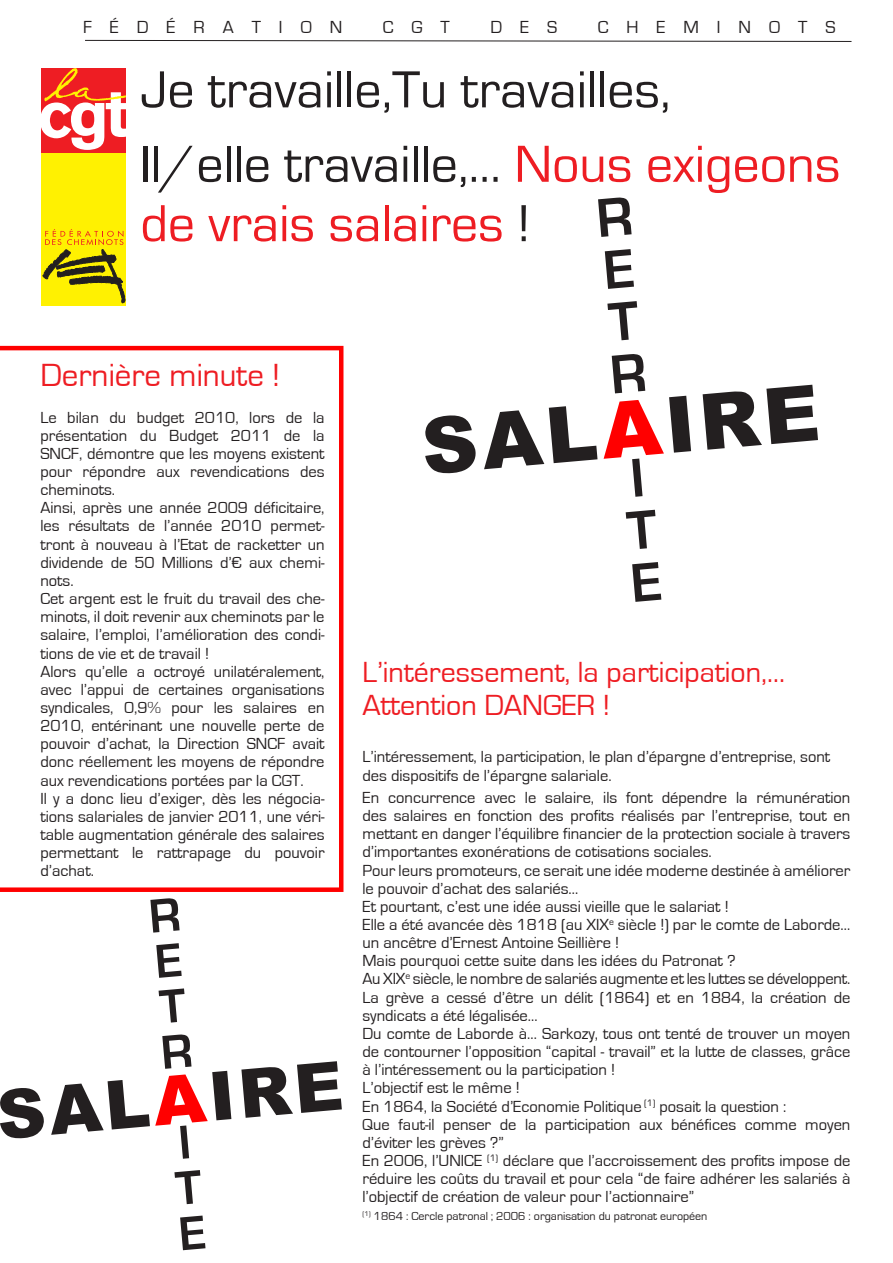
<style>
.page{position:relative;width:893px;height:1263px;background:#fff}
.page>*{position:absolute;margin:0;border:0;box-sizing:border-box;transform-origin:0 0}
.t1{font:54px/59.4px "Eurostile";color:#ee1d23}
.t2{font:54px "Eurostile";color:#231f20}
.t3{font:33px "Eurostile";color:#ee1d23}
.t4{font:30px/33px "Eurostile";color:#ee1d23}
.t5{font:18px "Eurostile";letter-spacing:1em;color:#231f20}
.t6{font:16.5px/18.1px "Eurostile";color:#231f20;text-align:justify}
.t7{font:12px "Eurostile";color:#231f20}
.s1{color:#231f20}
</style>
<div class="page">
<svg style="left:0;top:346px;width:343px;height:546px"></svg>
<div style="left:41px;top:152px;width:85px;height:154px;background:#fff101"></div>
<div style="left:41px;top:68px;width:85px;height:84px;background:#ee1d23"></div>
<svg style="left:41px;top:68px;width:85px;height:82px"></svg>
<svg style="left:42px;top:229px;width:83px;height:74px"></svg>
<svg style="left:85px;top:40px;width:767px;height:2px;background:#908e8f"></svg>
<svg style="left:632px;top:562px;width:29px;height:40px"></svg>
<svg style="left:626px;top:510px;width:29px;height:39px"></svg>
<svg style="left:607px;top:301px;width:30px;height:39px"></svg>
<svg style="left:605px;top:249px;width:29px;height:40px"></svg>
<svg style="left:598px;top:197px;width:34px;height:40px"></svg>
<svg style="left:604px;top:354px;width:214px;height:143px"></svg>
<svg style="left:425px;top:406px;width:172px;height:68px"></svg>
<svg style="left:180px;top:1215px;width:25px;height:35px"></svg>
<svg style="left:174px;top:1170px;width:26px;height:34px"></svg>
<svg style="left:159px;top:988px;width:25px;height:34px"></svg>
<svg style="left:156px;top:943px;width:26px;height:35px"></svg>
<svg style="left:150px;top:898px;width:30px;height:34px"></svg>
<svg style="left:0;top:1034px;width:342px;height:125px"></svg>
<p class="t5" style="left:83px;top:18px;width:261px">FÉDÉRATION</p>
<p class="t5" style="left:383px;top:18px;width:69px">CGT</p>
<p class="t5" style="left:490px;top:18px;width:68px">DES</p>
<p class="t5" style="left:598px;top:18px;width:239px">CHEMINOTS</p>
<p class="t2" style="left:140px;top:61px;width:532px">Je travaille,Tu travailles,</p>
<p class="t1" style="left:140px;top:135px;width:702px"><span class="s1">Il/elle travaille,…</span> Nous exigeons de vrais salaires <span class="s1">!</span></p>
<p class="t3" style="left:40px;top:358px;width:241px">Dernière minute !</p>
<p class="t6" style="left:40px;top:408px;width:286px">Le bilan du budget 2010, lors de la présentation du Budget 2011 de la SNCF, démontre que les moyens existent pour répondre aux revendications des cheminots.</p>
<p class="t6" style="left:40px;top:499px;width:286px">Ainsi, après une année 2009 déficitaire, les résultats de l’année 2010 permet&shy;tront à nouveau à l’Etat de racketter un dividende de 50 Millions d’€ aux chemi&shy;nots.</p>
<p class="t6" style="left:40px;top:590px;width:286px">Cet argent est le fruit du travail des che&shy;minots, il doit revenir aux cheminots par le salaire, l’emploi, l’amélioration des condi&shy;tions de vie et de travail !</p>
<p class="t6" style="left:40px;top:662px;width:286px">Alors qu’elle a octroyé unilatéralement, avec l’appui de certaines organisations syndicales, 0,9% pour les salaires en 2010, entérinant une nouvelle perte de pouvoir d’achat, la Direction SNCF avait donc réellement les moyens de répondre aux revendications portées par la CGT.</p>
<p class="t6" style="left:40px;top:790px;width:286px">Il y a donc lieu d’exiger, dès les négocia&shy;tions salariales de janvier 2011, une véri&shy;table augmentation générale des salaires permettant le rattrapage du pouvoir d’achat.</p>
<p class="t4" style="left:362px;top:656px;width:424px">L’intéressement, la participation,…<br>Attention DANGER !</p>
<p class="t6" style="left:362px;top:748px;width:469px">L’intéressement, la participation, le plan d’épargne d’entreprise, sont des dispositifs de l’épargne salariale.</p>
<p class="t6" style="left:362px;top:789px;width:489px">En concurrence avec le salaire, ils font dépendre la rémunération des salaires en fonction des profits réalisés par l’entreprise, tout en mettant en danger l’équilibre financier de la protection sociale à travers d’importantes exonérations de cotisations sociales.</p>
<p class="t6" style="left:362px;top:861px;width:489px">Pour leurs promoteurs, ce serait une idée moderne destinée à améliorer le pouvoir d’achat des salariés…</p>
<p class="t6" style="left:362px;top:898px;width:368px">Et pourtant, c’est une idée aussi vieille que le salariat !</p>
<p class="t6" style="left:362px;top:916px;width:489px">Elle a été avancée dès 1818 (au XIX<sup>e</sup> siècle !) par le comte de Laborde… un ancêtre d’Ernest Antoine Seillière !</p>
<p class="t6" style="left:362px;top:952px;width:375px">Mais pourquoi cette suite dans les idées du Patronat ?</p>
<p class="t6" style="left:362px;top:970px;width:489px">Au XIX<sup>e</sup> siècle, le nombre de salariés augmente et les luttes se développent.</p>
<p class="t6" style="left:362px;top:988px;width:489px">La grève a cessé d’être un délit (1864) et en 1884, la création de syndicats a été légalisée…</p>
<p class="t6" style="left:362px;top:1025px;width:489px">Du comte de Laborde à… Sarkozy, tous ont tenté de trouver un moyen de contourner l’opposition “capital - travail” et la lutte de classes, grâce à l’intéressement ou la participation !</p>
<p class="t6" style="left:362px;top:1079px;width:159px">L’objectif est le même !</p>
<p class="t6" style="left:362px;top:1097px;width:425px">En 1864, la Société d’Economie Politique <sup>(1)</sup> posait la question :</p>
<p class="t6" style="left:362px;top:1115px;width:489px">Que faut-il penser de la participation aux bénéfices comme moyen d’éviter les grèves ?”</p>
<p class="t6" style="left:362px;top:1152px;width:489px">En 2006, l’UNICE <sup>(1)</sup> déclare que l’accroissement des profits impose de réduire les coûts du travail et pour cela “de faire adhérer les salariés à l’objectif de création de valeur pour l’actionnaire”</p>
<p class="t7" style="left:362px;top:1210px;width:347px"><sup>(1)</sup> 1864 : Cercle patronal ; 2006 : organisation du patronat européen</p>
</div>
